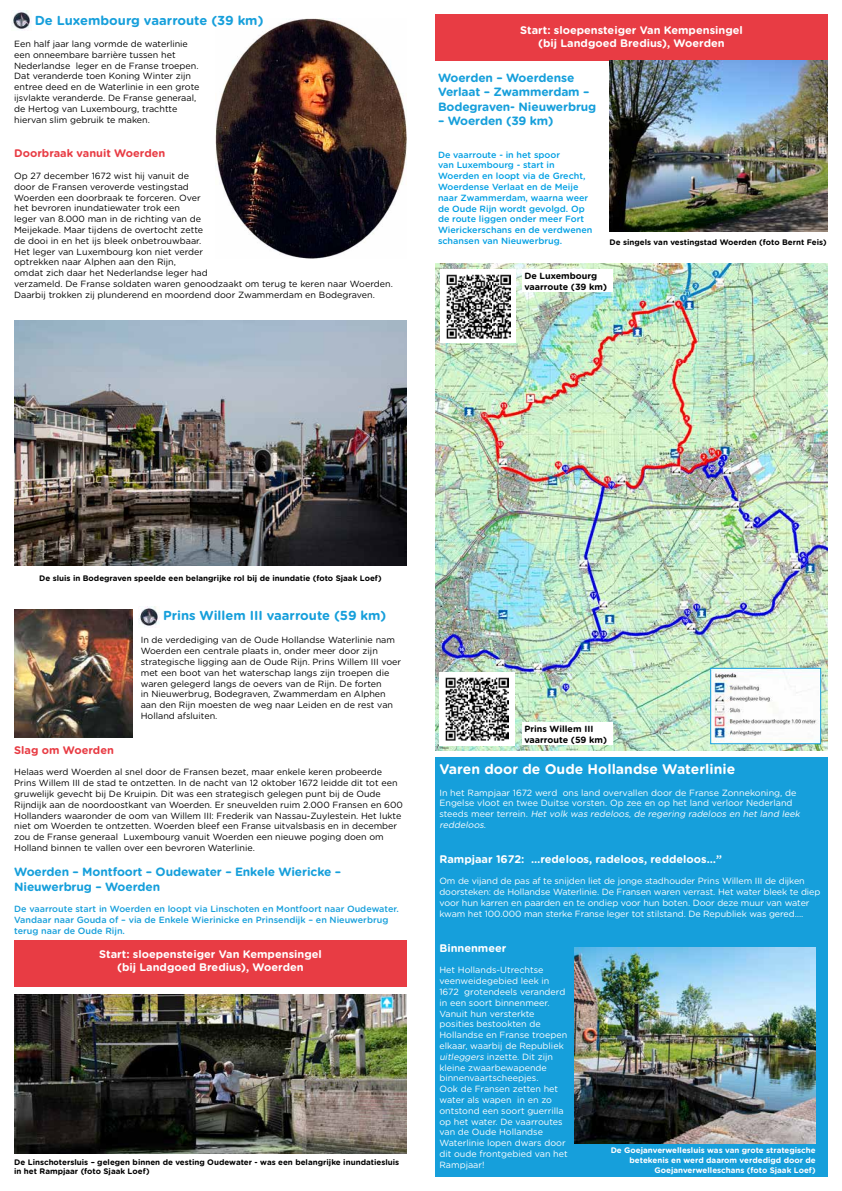
<style>
.page{position:relative;width:842px;height:1191px;background:#fff}
.page>*{position:absolute;margin:0;border:0;box-sizing:border-box;transform-origin:0 0}
.t1{font:700 14px "Gotham Rounded";color:#fff}
.t2{font:700 13px "Gotham Rounded";color:#169fdb}
.t3{font:700 12px/14.4px "Gotham Rounded";letter-spacing:-.01em;color:#169fdb}
.t4{font:700 11px/13.2px "Gotham Rounded";color:#fff;text-align:center}
.t5{font:700 11px "Gotham Rounded";color:#e83c44}
.t6{font:9px/10.8px "Gotham Rounded";color:#000}
.t7{font:9px/10.8px "Gotham Rounded";color:#fff}
.t8{font:500 9px/10.8px "Gotham Rounded";color:#009fe3}
.t9{font:500 9px/10.8px "Gotham Rounded";color:#169fdb}
.t10{font:700 9px/10.8px "Gotham Rounded";color:#000}
.t11{font:700 8px/9.6px "Gotham Rounded";color:#000}
.t12{font:700 8px/9.6px "Gotham Rounded";color:#fff;text-align:right}
.s1{font-style:italic}
</style>
<div class="page">
<div style="left:435px;top:757px;width:393px;height:419px;background:#169fdb"></div>
<img style="left:14px;top:321px;width:393px;height:245px">
<img style="left:216px;top:18px;width:190px;height:241px">
<div style="left:435px;top:14px;width:393px;height:47px;background:#e83c44"></div>
<div style="left:14px;top:940px;width:393px;height:46px;background:#e83c44"></div>
<img style="left:609px;top:61px;width:219px;height:170px">
<img style="left:435px;top:264px;width:393px;height:486px">
<img style="left:712px;top:670px;width:107px;height:72px">
<div style="left:710px;top:668px;width:111px;height:76px;border:1px solid #169fdb"></div>
<img style="left:14px;top:609px;width:118px;height:129px">
<img style="left:14px;top:994px;width:393px;height:159px">
<img style="left:574px;top:947px;width:241px;height:196px">
<div style="left:441px;top:269px;width:75px;height:74px;background:#fff"></div>
<img style="left:447px;top:275px;width:63px;height:63px">
<div style="left:439px;top:672px;width:75px;height:73px;background:#fff"></div>
<img style="left:445px;top:677px;width:63px;height:64px">
<div style="left:522px;top:269px;width:90px;height:23px;background:#fff"></div>
<div style="left:522px;top:722px;width:90px;height:23px;background:#fff"></div>
<img style="left:12px;top:11px;width:20px;height:18px">
<img style="left:139px;top:607px;width:20px;height:20px">
<h2 class="t2" style="left:35px;top:10px;width:230px">De Luxembourg vaarroute (39 km)</h2>
<p class="t6" style="left:14px;top:38px;width:187px">Een half jaar lang vormde de waterlinie een onneembare barrière tussen het Nederlandse leger en de Franse troepen.<br>Dat veranderde toen Koning Winter zijn entree deed en de Waterlinie in een grote ijsvlakte veranderde. De Franse generaal, de Hertog van Luxembourg, trachtte hiervan slim gebruik te maken.</p>
<p class="t5" style="left:14px;top:145px;width:153px">Doorbraak vanuit Woerden</p>
<p class="t6" style="left:14px;top:170px;width:380px">Op 27 december 1672 wist hij vanuit de<br>door de Fransen veroverde vestingstad<br>Woerden een doorbraak te forceren. Over<br>het bevroren inundatiewater trok een<br>leger van 8.000 man in de richting van de<br>Meijekade. Maar tijdens de overtocht zette<br>de dooi in en het ijs bleek onbetrouwbaar.<br>Het leger van Luxembourg kon niet verder<br>optrekken naar Alphen aan den Rijn,<br>omdat zich daar het Nederlandse leger had<br>verzameld. De Franse soldaten waren genoodzaakt om terug te keren naar Woerden.<br>Daarbij trokken zij plunderend en moordend door Zwammerdam en Bodegraven.</p>
<p class="t4" style="left:520px;top:23px;width:224px">Start: sloepensteiger Van Kempensingel (bij Landgoed Bredius), Woerden</p>
<h3 class="t3" style="left:438px;top:70px;width:160px">Woerden – Woerdense<br>Verlaat – Zwammerdam –<br>Bodegraven- Nieuwerbrug</h3>
<h3 class="t3" style="left:438px;top:113px;width:117px">– Woerden (39 km)</h3>
<p class="t8" style="left:438px;top:149px;width:156px">De vaarroute - in het spoor<br>van Luxembourg - start in<br>Woerden en loopt via de Grecht,<br>Woerdense Verlaat en de Meije naar Zwammerdam, waarna weer de Oude Rijn wordt gevolgd. Op de route liggen onder meer Fort<br>Wierickerschans en de verdwenen schansen van Nieuwerbrug.</p>
<p class="t11" style="left:609px;top:237px;width:219px">De singels van vestingstad Woerden (foto Bernt Feis)</p>
<p class="t10" style="left:524px;top:270px;width:84px">De Luxembourg vaarroute (39 km)</p>
<p class="t11" style="left:39px;top:572px;width:344px">De sluis in Bodegraven speelde een belangrijke rol bij de inundatie (foto Sjaak Loef)</p>
<h2 class="t2" style="left:163px;top:606px;width:225px">Prins Willem III vaarroute (59 km)</h2>
<p class="t6" style="left:141px;top:634px;width:262px">In de verdediging van de Oude Hollandse Waterlinie nam Woerden een centrale plaats in, onder meer door zijn strategische ligging aan de Oude Rijn. Prins Willem III voer met een boot van het waterschap langs zijn troepen die waren gelegerd langs de oevers van de Rijn. De forten<br>in Nieuwerbrug, Bodegraven, Zwammerdam en Alphen aan den Rijn moesten de weg naar Leiden en de rest van Holland afsluiten.</p>
<p class="t5" style="left:14px;top:741px;width:101px">Slag om Woerden</p>
<p class="t6" style="left:14px;top:766px;width:390px">Helaas werd Woerden al snel door de Fransen bezet, maar enkele keren probeerde Prins Willem III de stad te ontzetten. In de nacht van 12 oktober 1672 leidde dit tot een gruwelijk gevecht bij De Kruipin. Dit was een strategisch gelegen punt bij de Oude Rijndijk aan de noordoostkant van Woerden. Er sneuvelden ruim 2.000 Fransen en 600<br>Hollanders waaronder de oom van Willem III: Frederik van Nassau-Zuylestein. Het lukte niet om Woerden te ontzetten. Woerden bleef een Franse uitvalsbasis en in december zou de Franse generaal Luxembourg vanuit Woerden een nieuwe poging doen om Holland binnen te vallen over een bevroren Waterlinie.</p>
<h3 class="t3" style="left:14px;top:864px;width:329px">Woerden – Montfoort – Oudewater – Enkele Wiericke –<br>Nieuwerbrug – Woerden</h3>
<p class="t9" style="left:14px;top:903px;width:386px">De vaarroute start in Woerden en loopt via Linschoten en Montfoort naar Oudewater.<br>Vandaar naar Gouda of – via de Enkele Wierinicke en Prinsendijk – en Nieuwerbrug terug naar de Oude Rijn.</p>
<p class="t4" style="left:99px;top:947px;width:224px">Start: sloepensteiger Van Kempensingel (bij Landgoed Bredius), Woerden</p>
<p class="t11" style="left:14px;top:1156px;width:387px">De Linschotersluis – gelegen binnen de vesting Oudewater - was een belangrijke inundatiesluis in het Rampjaar (foto Sjaak Loef)</p>
<p class="t10" style="left:524px;top:723px;width:84px">Prins Willem III vaarroute (59 km)</p>
<h1 class="t1" style="left:439px;top:759px;width:297px">Varen door de Oude Hollandse Waterlinie</h1>
<p class="t7" style="left:439px;top:786px;width:364px">In het Rampjaar 1672 werd ons land overvallen door de Franse Zonnekoning, de Engelse vloot en twee Duitse vorsten. Op zee en op het land verloor Nederland<br>s t e e d s m e e r t e r re i n . <span class="s1">Het volk was redeloos, de regering radeloos en het land leek reddeloos</span>.</p>
<p class="t4" style="left:439px;top:852px;width:284px">Rampjaar 1672: …redeloos, radeloos, reddeloos…”</p>
<p class="t7" style="left:439px;top:875px;width:382px">Om de vijand de pas af te snijden liet de jonge stadhouder Prins Willem III de dijken doorsteken: de Hollandse Waterlinie. De Fransen waren verrast. Het water bleek te diep voor hun karren en paarden en te ondiep voor hun boten. Door deze muur van water kwam het 100.000 man sterke Franse leger tot stilstand. De Republiek was gered….</p>
<p class="t4" style="left:439px;top:940px;width:69px">Binnenmeer</p>
<p class="t7" style="left:439px;top:964px;width:130px">Het Hollands-Utrechtse veenweidegebied leek in<br>1672 grotendeels veranderd in een soort binnenmeer.<br>Vanuit hun versterkte posities bestookten de<br>Hollandse en Franse troepen elkaar, waarbij de Republiek <span class="s1">uitleggers</span> inzette. Dit zijn kleine zwaarbewapende binnenvaartscheepjes.<br>Ook de Fransen zetten het water als wapen in en zo ontstond een soort guerrilla op het water. De vaarroutes van de Oude Hollandse<br>Waterlinie lopen dwars door dit oude frontgebied van het<br>Rampjaar!</p>
<p class="t12" style="left:611px;top:1145px;width:207px">De Goejanverwellesluis was van grote strategische betekenis en werd daarom verdedigd door de<br>Goejanverwelleschans (foto Sjaak Loef)</p>
</div>
